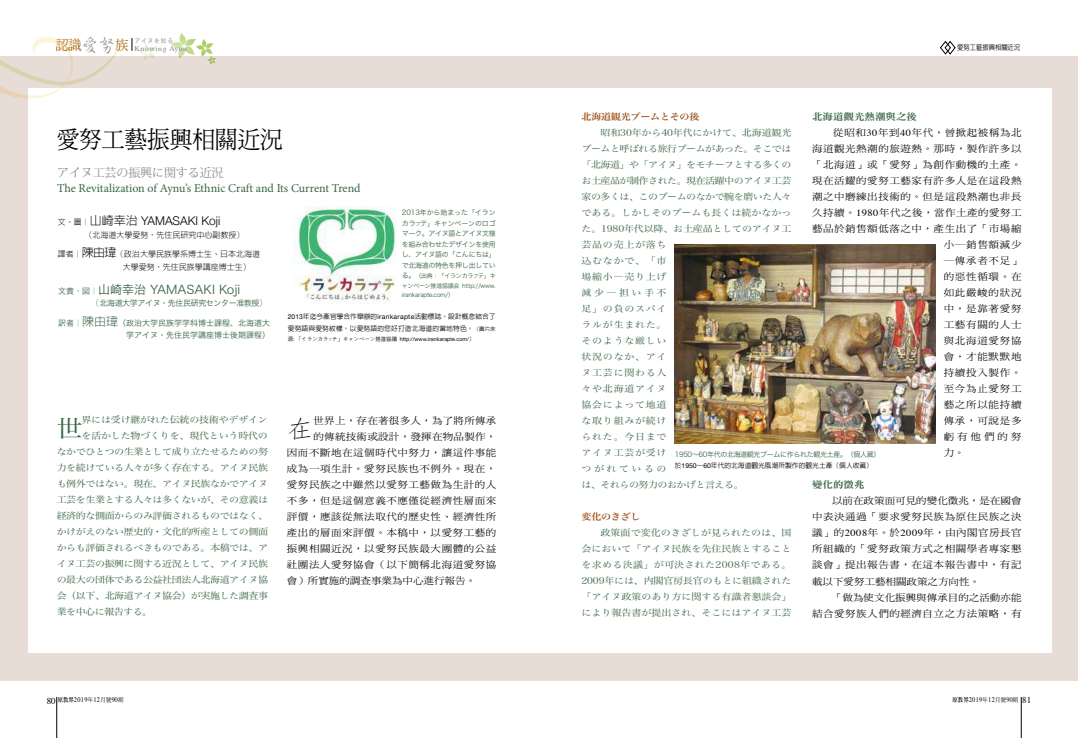
<style>
.page{position:relative;width:1078px;height:738px;background:#fff}
.page>*{position:absolute;margin:0;border:0;box-sizing:border-box;transform-origin:0 0}
.t1{font:24px "DF Ming Std W5";letter-spacing:-.01em;color:#000;scale:.95 1}
.t2{font:300 23.8px "AR Fang Song B5";color:#000;scale:1.11 1}
.t3{font:23.4px "Hira Min Pro W3";color:#396545;scale:1.11 1}
.t4{font:12px "Minion Pro";color:#396545}
.t5{font:12px "Hira Kaku Pro N W3";color:#396545}
.t6{font:300 12px "Helvetica Neue";color:#000}
.t7{font:12px "Koz Min Pro";letter-spacing:-.01em;color:#898989}
.t8{font:9.4px/16px "DF Ming Std W5";letter-spacing:.05em;color:#000;text-align:justify;scale:1.11 1}
.t9{font:9.4px/16px "DF Ming Std W5";letter-spacing:.025em;color:#000;text-align:right;scale:1.11 1}
.t10{font:9.4px "DF Ming Std W5";letter-spacing:.07em;color:#000;scale:1.11 1}
.t11{font:9.4px "DF Ming Std W5";color:#000;scale:1.11 1}
.t12{font:9.4px "DF Ming Std W9";color:#396545;scale:1.11 1}
.t13{font:9px/16px "Hira Min Pro W3";letter-spacing:-.04em;color:#396545;text-align:justify;scale:1.11 1}
.t14{font:9px/16px "Hira Min Pro W3";letter-spacing:-.015em;color:#396545;scale:1.11 1}
.t15{font:9px "Hira Min Pro W3";letter-spacing:-.02em;color:#396545;scale:1.11 1}
.t16{font:9px "Hira Min Pro W6";letter-spacing:-.02em;color:#974e17;scale:1.11 1}
.t17{font:300 8px/12.5px "AR Hei B5";color:#000}
.t18{font:8px/12.5px "Hira Kaku Pro W3";color:#396545;text-align:right}
.t19{font:8px "Hira Kaku Pro W3";letter-spacing:-.05em;color:#396545}
.t20{font:7.2px "Times";letter-spacing:.05em;color:#898989;scale:1.11 1}
.t21{font:7px/10.5px "Hira Kaku Pro W3";letter-spacing:-.045em;color:#396545;text-align:justify}
.t22{font:7px "Times";letter-spacing:.05em;color:#000;scale:.9 1}
.t23{font:500 7px "AR Hei B5";color:#000;scale:.9 1}
.t24{font:500 6.8px/11.3px "AR Hei B5";letter-spacing:.005em;color:#000}
.t25{font:6px/9.6px "Hira Kaku Pro W3";letter-spacing:-.045em;color:#396545}
.t26{font:6px "Heisei Kaku Go Std W3";letter-spacing:.1em;color:#898989}
.t27{font:5.4px "Helvetica Neue";color:#000}
.s1{font-family:"AR Xing Shu B5";font-weight:500;font-size:18.5px}
.s2{font-family:"AR Hei B5";font-size:8px}
.s3{font-family:"AR Hei B5"}
.s4{font-size:12px}
.s5{font-family:"Hira Kaku Pro W3";font-size:8px}
.s6{font-family:"AR Hei B5";font-weight:300;font-size:8px}
.s7{font-family:"AR Hei B5";font-weight:300}
.s8{font-family:"AR Hei B5";font-weight:300;font-size:12px}
.s9{font-family:"Helvetica Neue";font-weight:400}
.s10{font-size:5.4px}
.s11{font-family:"AR Hei B5";font-weight:500}
.s12{font-family:"AR Hei B5";font-weight:500;font-size:3.6px}
.s13{font-size:5px}
.s14{font-size:7px}
.s15{font-family:"Times"}
.s16{font-size:9px}
.s17{font-family:"AR Ming B5";font-weight:800;font-size:6px}
.s18{font-family:"DF Ming Std W5";font-size:6px}
</style>
<div class="page">
<div style="left:0;top:57px;width:1077px;height:623px;background:#e8dcd7"></div>
<div style="left:28px;top:88px;width:1023px;height:564px;background:#fff"></div>
<hr style="left:57px;top:696px;width:1px;height:41px;background:#000">
<hr style="left:1020px;top:696px;width:1px;height:41px;background:#000">
<svg style="left:170px;top:33px;width:46px;height:32px"></svg>
<svg style="left:0;top:37px;width:155px;height:62px"></svg>
<svg style="left:940px;top:40px;width:16px;height:15px"></svg>
<img style="left:674px;top:244px;width:261px;height:199px">
<img style="left:293px;top:206px;width:103px;height:96px">
<p class="t20" style="left:56px;top:42px;width:120px"><sup>認識</sup><span class="s1">愛努</span><sup>族</sup> Knowing Aynu</p>
<p class="t26" style="left:134px;top:36px;width:40px">アイヌを知る</p>
<h1 class="t1" style="left:57px;top:127px;width:239px">愛努工藝振興相關近況</h1>
<p class="t7" style="left:57px;top:164px;width:168px">アイヌ工芸の振興に関する近況</p>
<p class="t4" style="left:57px;top:180px;width:305px">The Revitalization of Aynu’s Ethnic Craft and Its Current Trend</p>
<p class="t6" style="left:58px;top:211px;width:164px"><span class="s2">文‧圖︱</span><span class="s3">山崎幸治</span> YAMASAKI Koji</p>
<p class="t17" style="left:84px;top:228px;width:161px">（北海道大學愛努‧先住民研究中心副教授）</p>
<p class="t17" style="left:123px;top:248px;width:139px;text-indent:-65px">譯者︱<span class="s4">陳由瑋</span>（政治大學民族學系博士生、日本北海道大學愛努‧先住民族學講座博士生）</p>
<p class="t5" style="left:58px;top:278px;width:184px"><span class="s5">文責</span><span class="s6">‧</span><span class="s5">図</span><span class="s6">︱</span>山崎幸治 YAMASAKI Koji</p>
<p class="t19" style="left:91px;top:296px;width:177px"><span class="s7">（</span>北海道大学アイヌ・先住民研究センター准教授<span class="s7">）</span></p>
<p class="t18" style="left:58px;top:316px;width:214px">訳者<span class="s7">︱</span><span class="s8">陳由瑋</span>（政治大学民族学学科博士課程、北海道大学アイヌ・先住民学講座博士後期課程）</p>
<p class="t24" style="left:288px;top:311px;width:209px"><span class="s9">2013</span>年迄今產官學合作舉辦的<span class="s9">irankarapte</span>活動標誌。設計概念結合了愛努語與愛努紋樣。以愛努語的您好打造北海道的當地特色。<span class="s10">（圖片來</span></p>
<p class="t27" style="left:288px;top:334px;width:188px"><span class="s11">源</span>: <span class="s11">「イランカラ</span><span class="s12">プ</span><span class="s11">テ」キャンペーン推進協議</span> http://www.irankarapte.com/<span class="s11">）</span></p>
<p class="t21" style="left:402px;top:206px;width:95px">2013年から始まった「イランカラ<span class="s13">プ</span>テ」キャンペーンのロゴマーク。アイヌ語とアイヌ文様を組み合わせたデザインを使用し、アイヌ語の「こんにちは」で北海道の特色を押し出してい</p>
<p class="t25" style="left:402px;top:270px;width:95px"><span class="s14">る。</span>（出典：「イランカラ<span class="s13">プ</span>テ」キャンペーン推進協議会 http://www.</p>
<p class="t25" style="left:402px;top:289px;width:54px">irankarapte.com/）</p>
<h3 class="t3" style="left:57px;top:408px;width:25px">世</h3>
<p class="t15" style="left:81px;top:411px;width:169px">界には受け継がれた伝統の技術やデザイン</p>
<p class="t15" style="left:81px;top:427px;width:169px">を活かした物づくりを、現代という時代の</p>
<p class="t13" style="left:57px;top:442px;width:192px">なかでひとつの生業として成り立たせるための努</p>
<p class="t13" style="left:57px;top:458px;width:192px">力を続けている人々が多く存在する。アイヌ民族</p>
<p class="t13" style="left:57px;top:474px;width:192px">も例外ではない。現在、アイヌ民族なかでアイヌ</p>
<p class="t13" style="left:57px;top:490px;width:192px">工芸を生業とする人々は多くないが、その意義は</p>
<p class="t13" style="left:57px;top:506px;width:192px">経済的な側面からのみ評価されるものではなく、</p>
<p class="t13" style="left:57px;top:522px;width:192px">かけがえのない歴史的・文化的所産としての側面</p>
<p class="t13" style="left:57px;top:538px;width:192px">からも評価されるべきものである。本稿では、ア</p>
<p class="t13" style="left:57px;top:554px;width:192px">イヌ工芸の振興に関する近況として、アイヌ民族</p>
<p class="t13" style="left:57px;top:570px;width:192px">の最大の団体である公益社団法人北海道アイヌ協</p>
<p class="t13" style="left:57px;top:586px;width:192px">会（以下、北海道アイヌ協会）が実施した調査事</p>
<p class="t13" style="left:57px;top:602px;width:88px">業を中心に報告する。</p>
<h2 class="t2" style="left:287px;top:417px;width:25px">在</h2>
<p class="t9" style="left:313px;top:412px;width:166px">世界上，存在著很多人，為了將所傳承</p>
<p class="t9" style="left:313px;top:428px;width:166px">的傳統技術或設計，發揮在物品製作，</p>
<p class="t8" style="left:287px;top:444px;width:190px">因而不斷地在這個時代中努力，讓這件事能</p>
<p class="t8" style="left:287px;top:460px;width:190px">成為一項生計。愛努民族也不例外。現在，</p>
<p class="t8" style="left:287px;top:476px;width:190px">愛努民族之中雖然以愛努工藝做為生計的人</p>
<p class="t8" style="left:287px;top:492px;width:190px">不多，但是這個意義不應僅從經濟性層面來</p>
<p class="t8" style="left:287px;top:508px;width:190px">評價，應該從無法取代的歷史性、經濟性所</p>
<p class="t8" style="left:287px;top:524px;width:190px">產出的層面來評價。本稿中，以愛努工藝的</p>
<p class="t8" style="left:287px;top:540px;width:190px">振興相關近況，以愛努民族最大團體的公益</p>
<p class="t8" style="left:287px;top:556px;width:190px">社團法人愛努協會（以下簡稱北海道愛努協</p>
<p class="t11" style="left:287px;top:575px;width:172px">會）所實施的調查事業為中心進行報告。</p>
<p class="t23" style="left:956px;top:44px;width:71px">愛努工藝振興相關近況</p>
<p class="t16" style="left:581px;top:108px;width:108px">北海道観光ブームとその後</p>
<p class="t14" style="left:581px;top:123px;width:191px;text-indent:19px">昭和30年から40年代にかけて、北海道観光ブームと呼ばれる旅行ブームがあった。そこでは「北海道」や「アイヌ」をモチーフとする多くのお土産品が制作された。現在活躍中のアイヌ工芸家の多くは、このブームのなかで腕を磨いた人々である。しかしそのブームも長くは続かなかった。1980年代以降、お土産品としてのアイヌ工芸品の売上が落ち<br>込むなかで、「市<br>場縮小―売り上げ<br>減少―担い手不<br>足」の負のスパイ<br>ラルが生まれた。<br>そのような厳しい<br>状況のなか、アイ<br>ヌ工芸に関わる人<br>々や北海道アイヌ<br>協会によって地道<br>な取り組みが続け<br>られた。今日まで<br>アイヌ工芸が受け<br>つがれているの<br>は、それらの努力のおかげと言える。</p>
<p class="t16" style="left:581px;top:508px;width:55px">変化のきざし</p>
<p class="t13" style="left:581px;top:523px;width:191px;text-indent:19px">政策面で変化のきざしが見られたのは、国会において「アイヌ民族を先住民族とすることを求める決議」が可決された2008年である。2009年には、内閣官房長官のもとに組織された「アイヌ政策のあり方に関する有識者懇談会」により報告書が提出され、そこにはアイヌ工芸</p>
<p class="t12" style="left:811px;top:111px;width:96px">北海道觀光熱潮與之後</p>
<p class="t8" style="left:833px;top:124px;width:171px">從昭和<span class="s15">30</span>年到<span class="s15">40</span>年代，曾掀起被稱為北</p>
<p class="t8" style="left:811px;top:140px;width:190px">海道觀光熱潮的旅遊熱。那時，製作許多以</p>
<p class="t8" style="left:811px;top:156px;width:190px">「北海道」或「愛努」為創作動機的土產。</p>
<p class="t8" style="left:811px;top:172px;width:190px">現在活耀的愛努工藝家有許多人是在這段熱</p>
<p class="t8" style="left:811px;top:188px;width:190px">潮之中磨練出技術的。但是這段熱潮也非長</p>
<p class="t8" style="left:811px;top:204px;width:190px">久持續。<span class="s15">1980</span>年代之後，當作土產的愛努工</p>
<p class="t8" style="left:811px;top:220px;width:190px">藝品於銷售額低落之中，產生出了「市場縮</p>
<p class="t8" style="left:943px;top:236px;width:72px">小─銷售額減少</p>
<p class="t8" style="left:943px;top:252px;width:72px">─傳承者不足」</p>
<p class="t8" style="left:943px;top:268px;width:72px">的惡性循環。在</p>
<p class="t10" style="left:943px;top:287px;width:72px">如此嚴峻的狀況</p>
<p class="t8" style="left:943px;top:300px;width:72px">中，是靠著愛努</p>
<p class="t10" style="left:943px;top:319px;width:72px">工藝有關的人士</p>
<p class="t10" style="left:943px;top:335px;width:72px">與北海道愛努協</p>
<p class="t8" style="left:943px;top:348px;width:72px">會，才能默默地</p>
<p class="t8" style="left:943px;top:364px;width:72px">持續投入製作。</p>
<p class="t10" style="left:943px;top:383px;width:72px">至今為止愛努工</p>
<p class="t10" style="left:943px;top:399px;width:72px">藝之所以能持續</p>
<p class="t8" style="left:943px;top:412px;width:72px">傳承，可說是多</p>
<p class="t8" style="left:943px;top:428px;width:72px">虧有他們的努</p>
<p class="t8" style="left:943px;top:444px;width:20px">力。</p>
<p class="t12" style="left:811px;top:479px;width:49px">變化的徵兆</p>
<p class="t8" style="left:811px;top:492px;width:190px;text-indent:20px">以前在政策面可見的變化徵兆，是在國會中表決通過「要求愛努民族為原住民族之決議」的<span class="s15">2008</span>年。於<span class="s15">2009</span>年，由內閣官房長官所組織的「愛努政策方式之相關學者專家懇談會」提出報告書，在這本報告書中，有記載以下愛努工藝相關政策之方向性。</p>
<p class="t9" style="left:811px;top:588px;width:190px">「做為使文化振興與傳承目的之活動亦能<br>結合愛努族人們的經濟自立之方法策略，有</p>
<p class="t21" style="left:674px;top:448px;width:207px">1950～60年代の北海道観光ブームに作られた観光土産。（個人蔵）</p>
<p class="t24" style="left:674px;top:459px;width:200px">於<span class="s9">1950</span>∼<span class="s9">60</span>年代的北海道觀光風潮所製作的觀光土產（個人收藏）</p>
<p class="t22" style="left:47px;top:692px;width:87px"><span class="s16">80</span> <span class="s17">原教界</span>2019<span class="s18">年</span>12<span class="s18">月號</span>90<span class="s18">期</span></p>
<p class="t22" style="left:952px;top:693px;width:89px"><span class="s17">原教界</span>2019<span class="s18">年</span>12<span class="s18">月號</span>90<span class="s18">期</span> <span class="s16">81</span></p>
</div>
